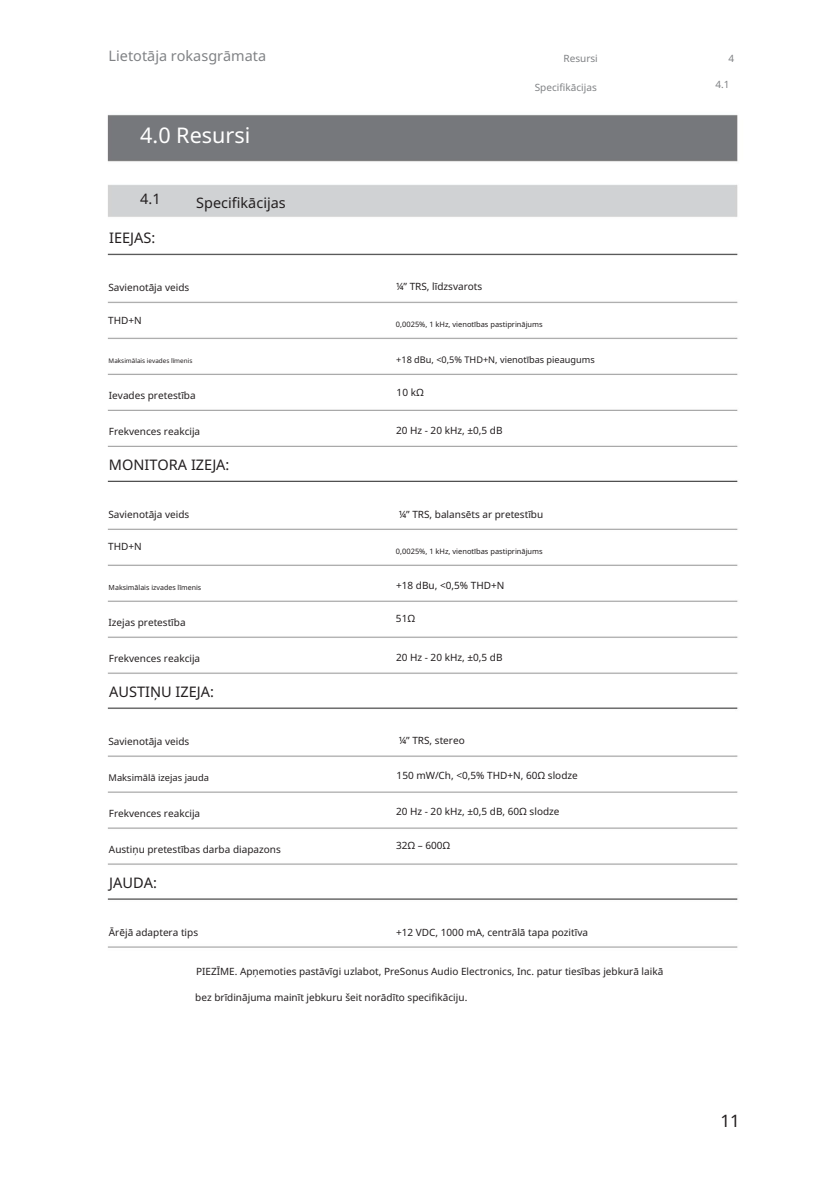
<style>
.page{position:relative;width:838px;height:1190px;background:#fff}
.page>*{position:absolute;margin:0;border:0;box-sizing:border-box;transform-origin:0 0}
.t1{font:21.6px "Noto Sans";color:#fff}
.t2{font:17.2px "Noto Sans";color:#231f20}
.t3{font:14.6px "Noto Sans";color:#231f20}
.t4{font:14.4px "Noto Sans";color:#808285}
.t5{font:14.4px "Noto Sans";color:#231f20}
.t6{font:10px "Noto Sans";color:#231f20}
.t7{font:10px "Noto Sans";color:#808285}
.t8{font:9.4px "Noto Sans";color:#231f20}
.t9{font:9.2px "Noto Sans";color:#231f20}
.t10{font:7.4px "Noto Sans";color:#231f20}
.t11{font:7px "Noto Sans";color:#231f20}
.t12{font:6.4px "Noto Sans";color:#231f20}
</style>
<div class="page">
<img style="left:107px;top:114px;width:631px;height:834px">
<h3 class="t4" style="left:109px;top:46px;width:159px">Lietotāja rokasgrāmata</h3>
<p class="t7" style="left:564px;top:51px;width:36px">Resursi</p>
<p class="t7" style="left:535px;top:80px;width:63px">Specifikācijas</p>
<h1 class="t1" style="left:140px;top:120px;width:112px">4.0 Resursi</h1>
<h3 class="t5" style="left:140px;top:189px;width:22px">4.1</h3>
<h3 class="t5" style="left:196px;top:193px;width:91px">Specifikācijas</h3>
<h3 class="t3" style="left:109px;top:227px;width:48px">IEEJAS:</h3>
<p class="t6" style="left:108px;top:281px;width:82px">Savienotāja veids</p>
<p class="t6" style="left:396px;top:279px;width:88px">¼” TRS, līdzsvarots</p>
<p class="t6" style="left:108px;top:313px;width:35px">THD+N</p>
<p class="t10" style="left:396px;top:319px;width:148px">0,0025%, 1 kHz, vienotības pastiprinājums</p>
<p class="t12" style="left:109px;top:356px;width:85px">Maksimālais ievades līmenis</p>
<p class="t9" style="left:396px;top:353px;width:200px">+18 dBu, &lt;0,5% THD+N, vienotības pieaugums</p>
<p class="t6" style="left:109px;top:388px;width:88px">Ievades pretestība</p>
<p class="t6" style="left:397px;top:385px;width:29px">10 kΩ</p>
<p class="t6" style="left:109px;top:425px;width:93px">Frekvences reakcija</p>
<p class="t6" style="left:396px;top:423px;width:108px">20 Hz - 20 kHz, ±0,5 dB</p>
<h3 class="t3" style="left:109px;top:454px;width:122px">MONITORA IZEJA:</h3>
<p class="t6" style="left:108px;top:508px;width:82px">Savienotāja veids</p>
<p class="t6" style="left:399px;top:507px;width:146px">¼” TRS, balansēts ar pretestību</p>
<p class="t6" style="left:108px;top:540px;width:35px">THD+N</p>
<p class="t10" style="left:396px;top:546px;width:148px">0,0025%, 1 kHz, vienotības pastiprinājums</p>
<p class="t11" style="left:109px;top:582px;width:94px">Maksimālais izvades līmenis</p>
<p class="t6" style="left:396px;top:578px;width:110px">+18 dBu, &lt;0,5% THD+N</p>
<p class="t6" style="left:108px;top:615px;width:79px">Izejas pretestība</p>
<p class="t6" style="left:396px;top:612px;width:21px">51Ω</p>
<p class="t6" style="left:109px;top:651px;width:93px">Frekvences reakcija</p>
<p class="t6" style="left:396px;top:650px;width:108px">20 Hz - 20 kHz, ±0,5 dB</p>
<h3 class="t3" style="left:109px;top:681px;width:106px">AUSTIŅU IZEJA:</h3>
<p class="t6" style="left:108px;top:734px;width:82px">Savienotāja veids</p>
<p class="t6" style="left:399px;top:733px;width:68px">¼” TRS, stereo</p>
<p class="t8" style="left:109px;top:771px;width:102px">Maksimālā izejas jauda</p>
<p class="t6" style="left:397px;top:769px;width:183px">150 mW/Ch, &lt;0,5% THD+N, 60Ω slodze</p>
<p class="t6" style="left:109px;top:806px;width:93px">Frekvences reakcija</p>
<p class="t6" style="left:396px;top:805px;width:165px">20 Hz - 20 kHz, ±0,5 dB, 60Ω slodze</p>
<p class="t6" style="left:109px;top:842px;width:173px">Austiņu pretestības darba diapazons</p>
<p class="t6" style="left:396px;top:839px;width:56px">32Ω – 600Ω</p>
<h3 class="t3" style="left:109px;top:872px;width:49px">JAUDA:</h3>
<p class="t6" style="left:109px;top:925px;width:91px">Ārējā adaptera tips</p>
<p class="t6" style="left:196px;top:964px;width:469px">PIEZĪME. Apņemoties pastāvīgi uzlabot, PreSonus Audio Electronics, Inc. patur tiesības jebkurā laikā</p>
<p class="t6" style="left:195px;top:990px;width:274px">bez brīdinājuma mainīt jebkuru šeit norādīto specifikāciju.</p>
<p class="t6" style="left:396px;top:925px;width:193px">+12 VDC, 1000 mA, centrālā tapa pozitīva</p>
<p class="t7" style="left:728px;top:51px;width:7px">4</p>
<p class="t7" style="left:715px;top:77px;width:16px">4.1</p>
<h2 class="t2" style="left:720px;top:1109px;width:21px">11</h2>
</div>
